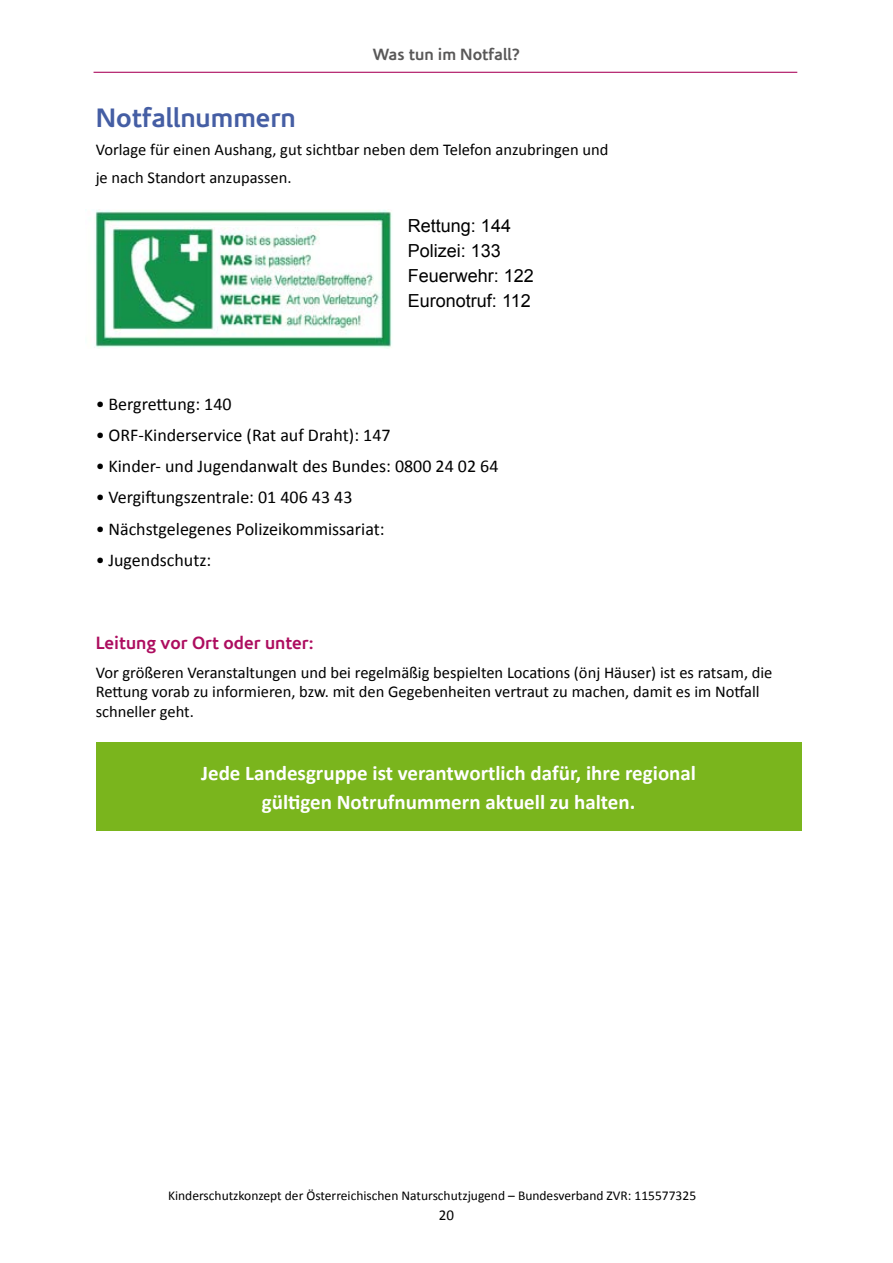
<style>
.page{position:relative;width:893px;height:1263px;background:#fff}
.page>*{position:absolute;margin:0;border:0;box-sizing:border-box;transform-origin:0 0}
.Heading_2{font:700 27px "Corisande";color:#455ea4}
.t1{font:700 21px/28.5px "Calibri";color:#fff;text-align:center}
.t2{font:18px "Calibri";color:#000}
.t3{font:18px "Arial";color:#000}
.Heading_3{font:700 18px "Corisande";color:#ad0d5f}
.t4{font:16.5px/19.8px "Calibri";color:#000}
.t5{font:700 16.5px "Corisande";color:#595858}
.t6{font:15px "Calibri";color:#000}
.t7{font:13.5px "Calibri";color:#000}
</style>
<div class="page">
<div style="left:96px;top:742px;width:705px;height:88px;background:#7ab51d"></div>
<img style="left:85px;top:209px;width:307px;height:139px">
<hr style="left:94px;top:72px;width:703px;height:1px;background:#ad0d5f">
<p class="t5" style="left:373px;top:45px;width:149px">Was tun im Notfall?</p>
<p class="Heading_2" style="left:96px;top:102px;width:202px">Notfallnummern</p>
<p class="t4" style="left:96px;top:140px;width:514px">Vorlage für einen Aushang, gut sichtbar neben dem Telefon anzubringen und</p>
<p class="t4" style="left:96px;top:168px;width:197px">je nach Standort anzupassen.</p>
<p class="t3" style="left:408px;top:214px;width:105px">Rettung: 144</p>
<p class="t3" style="left:408px;top:239px;width:95px">Polizei: 133</p>
<p class="t3" style="left:408px;top:264px;width:128px">Feuerwehr: 122</p>
<p class="t3" style="left:408px;top:289px;width:124px">Euronotruf: 112</p>
<p class="t2" style="left:96px;top:392px;width:137px">• Bergrettung: 140</p>
<p class="t2" style="left:96px;top:423px;width:296px">• ORF-Kinderservice (Rat auf Draht): 147</p>
<p class="t2" style="left:96px;top:455px;width:404px">• Kinder- und Jugendanwalt des Bundes: 0800 24 02 64</p>
<p class="t2" style="left:96px;top:486px;width:258px">• Vergiftungszentrale: 01 406 43 43</p>
<p class="t2" style="left:96px;top:517px;width:290px">• Nächstgelegenes Polizeikommissariat:</p>
<p class="t2" style="left:96px;top:548px;width:117px">• Jugendschutz:</p>
<p class="Heading_3" style="left:96px;top:633px;width:219px">Leitung vor Ort oder unter:</p>
<p class="t4" style="left:96px;top:662px;width:678px">Vor größeren Veranstaltungen und bei regelmäßig bespielten Locations (önj Häuser) ist es ratsam, die<br>Rettung vorab zu informieren, bzw. mit den Gegebenheiten vertraut zu machen, damit es im Notfall schneller geht.</p>
<p class="t1" style="left:201px;top:759px;width:496px">Jede Landesgruppe ist verantwortlich dafür, ihre regional gültigen Notrufnummern aktuell zu halten.</p>
<p class="t7" style="left:168px;top:1187px;width:530px">Kinderschutzkonzept der Österreichischen Naturschutzjugend – Bundesverband ZVR: 115577325</p>
<p class="t6" style="left:439px;top:1206px;width:17px">20</p>
</div>
